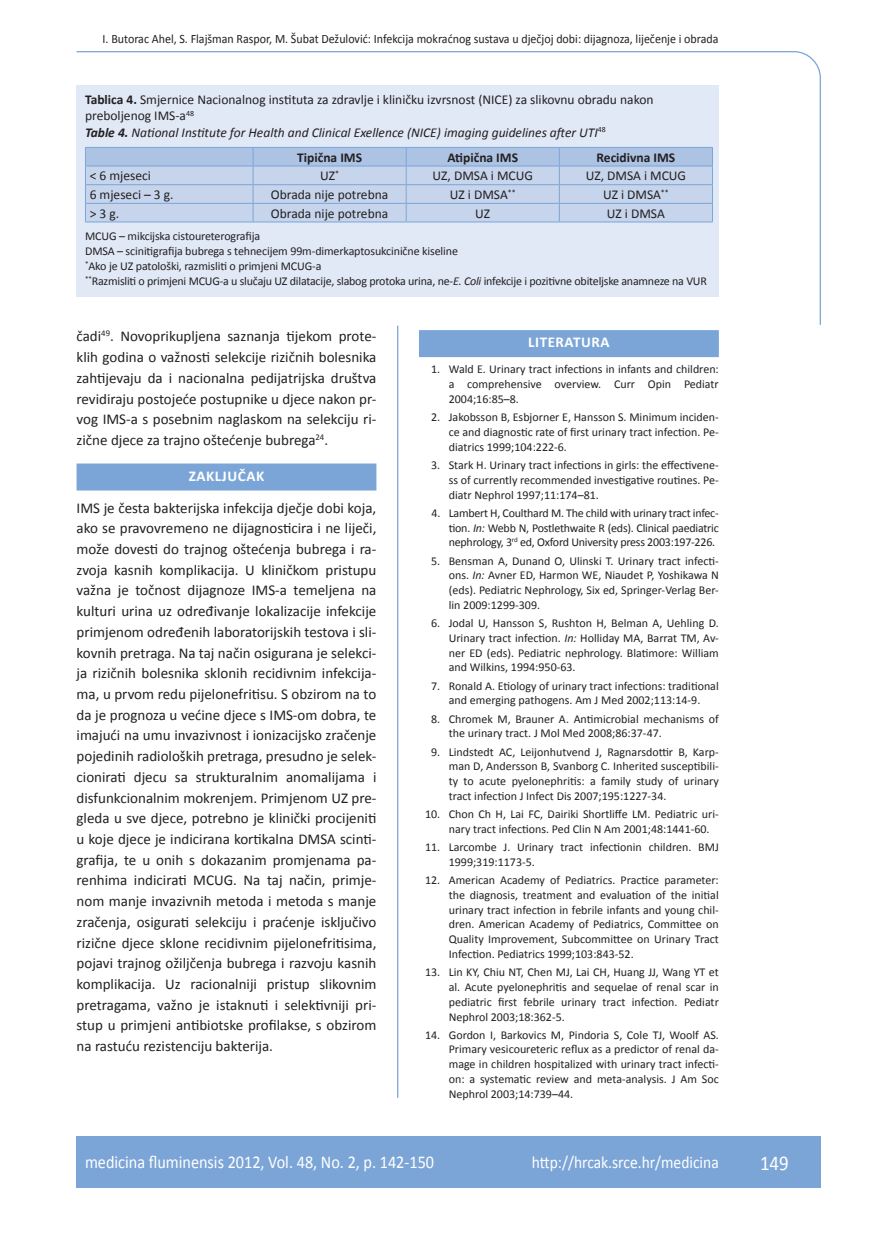
<style>
.page{position:relative;width:872px;height:1234px;background:#fff}
.page>*{position:absolute;margin:0;border:0;box-sizing:border-box;transform-origin:0 0}
.t1{font:21px "Calibri";color:#fff;scale:.9 1}
.t2{font:18px "Calibri";color:#fff;scale:.9 1}
.t3{font:17.25px "Calibri";color:#fff;scale:.9 1}
.osnovni_tekst{font:15px/20.7px "Calibri";color:#231f20;text-align:justify}
.naslov_ruler{font:700 15px "Calibri";letter-spacing:.04em;color:#fff}
.potpis_slika{font:13.5px/16.5px "Calibri";color:#231f20}
.tablica{font:13.5px "Calibri";color:#231f20}
.tablica-2{font:700 13.5px "Calibri";color:#231f20}
.glava{font:12.75px "Calibri";color:#231f20;scale:.94 1}
.literatura{font:12px/14.7px "Calibri";color:#231f20;text-align:justify}
.tablica-3{font:12px "Calibri";letter-spacing:-.02em;color:#231f20}
.s1{font-weight:700}
.s2{font-weight:700;font-style:italic}
.s3{font-style:italic}
</style>
<div class="page">
<svg style="left:76px;top:51px;width:745px;height:275px"></svg>
<hr style="left:397px;top:325px;width:1px;height:772px;background:#7ca5d7">
<div style="left:77px;top:1135px;width:744px;height:51px;background:#7ca5d7"></div>
<div style="left:77px;top:463px;width:299px;height:27px;background:#7ca5d7"></div>
<div style="left:419px;top:330px;width:300px;height:27px;background:#7ca5d7"></div>
<div style="left:77px;top:85px;width:642px;height:211px;background:#e1e9f6"></div>
<svg style="left:85px;top:147px;width:628px;height:74px;background:#bbcde8"></svg>
<hr style="left:85px;top:221px;width:168px;height:1px;background:#7ca5d7">
<hr style="left:253px;top:221px;width:153px;height:1px;background:#7ca5d7">
<hr style="left:406px;top:221px;width:153px;height:1px;background:#7ca5d7">
<hr style="left:559px;top:221px;width:154px;height:1px;background:#7ca5d7">
<p class="glava" style="left:103px;top:30px;width:657px">I. Butorac Ahel, S. Flajšman Raspor, M. Šubat Dežulović: Infekcija mokraćnog sustava u dječjoj dobi: dijagnoza, liječenje i obrada</p>
<p class="potpis_slika" style="left:85px;top:90px;width:570px"><span class="s1">Tablica 4.</span> Smjernice Nacionalnog instituta za zdravlje i kliničku izvrsnost (NICE) za slikovnu obradu nakon preboljenog IMS-a<sup>48<br></sup><span class="s2">Table 4.</span> <span class="s3">National Institute for Health and Clinical Exellence (NICE) imaging guidelines after UTI</span><sup>48</sup></p>
<p class="tablica-2" style="left:297px;top:149px;width:66px">Tipična IMS</p>
<p class="tablica-2" style="left:447px;top:149px;width:72px">Atipična IMS</p>
<p class="tablica-2" style="left:596px;top:149px;width:80px">Recidivna IMS</p>
<p class="tablica" style="left:90px;top:167px;width:63px">&lt; 6 mjeseci</p>
<p class="tablica" style="left:320px;top:167px;width:20px">UZ<sup>*</sup></p>
<p class="tablica" style="left:432px;top:167px;width:102px">UZ, DMSA i MCUG</p>
<p class="tablica" style="left:586px;top:167px;width:102px">UZ, DMSA i MCUG</p>
<p class="tablica" style="left:90px;top:186px;width:85px">6 mjeseci – 3 g.</p>
<p class="tablica" style="left:271px;top:186px;width:119px">Obrada nije potrebna</p>
<p class="tablica" style="left:450px;top:186px;width:67px">UZ i DMSA<sup>**</sup></p>
<p class="tablica" style="left:603px;top:186px;width:67px">UZ i DMSA<sup>**</sup></p>
<p class="tablica" style="left:90px;top:205px;width:31px">&gt; 3 g.</p>
<p class="tablica" style="left:271px;top:205px;width:119px">Obrada nije potrebna</p>
<p class="tablica" style="left:475px;top:205px;width:16px">UZ</p>
<p class="tablica" style="left:607px;top:205px;width:59px">UZ i DMSA</p>
<p class="tablica-3" style="left:85px;top:228px;width:177px">MCUG – mikcijska cistoureterografija</p>
<p class="tablica-3" style="left:85px;top:243px;width:374px">DMSA – scinitigrafija bubrega s tehnecijem 99m-dimerkaptosukcinične kiseline</p>
<p class="tablica-3" style="left:85px;top:258px;width:238px"><sup>*</sup>Ako je UZ patološki, razmisliti o primjeni MCUG-a</p>
<p class="tablica-3" style="left:85px;top:273px;width:623px"><sup>**</sup>Razmisliti o primjeni MCUG-a u slučaju UZ dilatacije, slabog protoka urina, ne-<span class="s3">E. Coli</span> infekcije i pozitivne obiteljske anamneze na VUR</p>
<p class="osnovni_tekst" style="left:77px;top:325px;width:301px">čadi<sup>49</sup>. Novoprikupljena saznanja tijekom prote&shy;klih godina o važnosti selekcije rizičnih bolesnika zahtijevaju da i nacionalna pedijatrijska društva revidiraju postojeće postupnike u djece nakon pr&shy;vog IMS-a s posebnim naglaskom na selekciju ri&shy;zične djece za trajno oštećenje bubrega<sup>24</sup>.</p>
<p class="naslov_ruler" style="left:189px;top:466px;width:77px">ZAKLJUČAK</p>
<p class="osnovni_tekst" style="left:77px;top:496px;width:301px">IMS je česta bakterijska infekcija dječje dobi koja, ako se pravovremeno ne dijagnosticira i ne liječi, može dovesti do trajnog oštećenja bubrega i ra&shy;zvoja kasnih komplikacija. U kliničkom pristupu važna je točnost dijagnoze IMS-a temeljena na kulturi urina uz određivanje lokalizacije infekcije primjenom određenih laboratorijskih testova i sli&shy;kovnih pretraga. Na taj način osigurana je selekci&shy;ja rizičnih bolesnika sklonih recidivnim infekcija&shy;ma, u prvom redu pijelonefritisu. S obzirom na to da je prognoza u većine djece s IMS-om dobra, te imajući na umu invazivnost i ionizacijsko zračenje pojedinih radioloških pretraga, presudno je selek&shy;cionirati djecu sa strukturalnim anomalijama i disfunkcionalnim mokrenjem. Primjenom UZ pre&shy;gleda u sve djece, potrebno je klinički procijeniti u koje djece je indicirana kortikalna DMSA scinti&shy;grafija, te u onih s dokazanim promjenama pa&shy;renhima indicirati MCUG. Na taj način, primje&shy;nom manje invazivnih metoda i metoda s manje zračenja, osigurati selekciju i praćenje isključivo rizične djece sklone recidivnim pijelonefritisima, pojavi trajnog ožiljčenja bubrega i razvoju kasnih komplikacija. Uz racionalniji pristup slikovnim pretragama, važno je istaknuti i selektivniji pri&shy;stup u primjeni antibiotske profilakse, s obzirom na rastuću rezistenciju bakterija.</p>
<p class="naslov_ruler" style="left:528px;top:333px;width:83px">LITERATURA</p>
<p class="literatura" style="left:449px;top:361px;width:271px;text-indent:-18px">1. Wald E. Urinary tract infections in infants and children: a comprehensive overview. Curr Opin Pediatr 2004;16:85–8.</p>
<p class="literatura" style="left:449px;top:409px;width:271px;text-indent:-18px">2. Jakobsson B, Esbjorner E, Hansson S. Minimum inciden&shy;ce and diagnostic rate of first urinary tract infection. Pe&shy;diatrics 1999;104:222-6.</p>
<p class="literatura" style="left:449px;top:457px;width:271px;text-indent:-18px">3. Stark H. Urinary tract infections in girls: the effectivene&shy;ss of currently recommended investigative routines. Pe&shy;diatr Nephrol 1997;11:174–81.</p>
<p class="literatura" style="left:449px;top:504px;width:271px;text-indent:-17px">4. Lambert H, Coulthard M. The child with urinary tract infec&shy;tion. <span class="s3">In:</span> Webb N, Postlethwaite R (eds). Clinical paediatric nephrology, 3<sup>rd</sup> ed, Oxford University press 2003:197-226.</p>
<p class="literatura" style="left:449px;top:552px;width:272px;text-indent:-18px">5. Bensman A, Dunand O, Ulinski T. Urinary tract infecti&shy;ons. <span class="s3">In:</span> Avner ED, Harmon WE, Niaudet P, Yoshikawa N (eds). Pediatric Nephrology, Six ed, Springer-Verlag Ber&shy;lin 2009:1299-309.</p>
<p class="literatura" style="left:449px;top:615px;width:271px;text-indent:-18px">6. Jodal U, Hansson S, Rushton H, Belman A, Uehling D.<br>Urinary tract infection. <span class="s3">In:</span> Holliday MA, Barrat TM, Av&shy;ner ED (eds). Pediatric nephrology. Blatimore: William and Wilkins, 1994:950-63.</p>
<p class="literatura" style="left:431px;top:677px;width:289px;text-align:center">7. Ronald A. Etiology of urinary tract infections: traditional and emerging pathogens. Am J Med 2002;113:14-9.</p>
<p class="literatura" style="left:449px;top:710px;width:271px;text-indent:-18px">8. Chromek M, Brauner A. Antimicrobial mechanisms of the urinary tract. J Mol Med 2008;86:37-47.</p>
<p class="literatura" style="left:449px;top:743px;width:271px;text-indent:-18px">9. Lindstedt AC, Leijonhutvend J, Ragnarsdottir B, Karp&shy;man D, Andersson B, Svanborg C. Inherited susceptibili&shy;ty to acute pyelonephritis: a family study of urinary tract infection J Infect Dis 2007;195:1227-34.</p>
<p class="literatura" style="left:449px;top:806px;width:271px;text-indent:-24px">10. Chon Ch H, Lai FC, Dairiki Shortliffe LM. Pediatric uri&shy;nary tract infections. Ped Clin N Am 2001;48:1441-60.</p>
<p class="literatura" style="left:449px;top:839px;width:272px;text-indent:-24px">11. Larcombe J. Urinary tract infectionin children. BMJ<br>1999;319:1173-5.</p>
<p class="literatura" style="left:449px;top:871px;width:271px;text-indent:-24px">12. American Academy of Pediatrics. Practice parameter: the diagnosis, treatment and evaluation of the initial urinary tract infection in febrile infants and young chil&shy;dren. American Academy of Pediatrics, Committee on Quality Improvement, Subcommittee on Urinary Tract Infection. Pediatrics 1999;103:843-52.</p>
<p class="literatura" style="left:449px;top:964px;width:271px;text-indent:-24px">13. Lin KY, Chiu NT, Chen MJ, Lai CH, Huang JJ, Wang YT et al. Acute pyelonephritis and sequelae of renal scar in pediatric first febrile urinary tract infection. Pediatr Nephrol 2003;18:362-5.</p>
<p class="literatura" style="left:449px;top:1026px;width:272px;text-indent:-24px">14. Gordon I, Barkovics M, Pindoria S, Cole TJ, Woolf AS.<br>Primary vesicoureteric reflux as a predictor of renal da&shy;mage in children hospitalized with urinary tract infecti&shy;on: a systematic review and meta-analysis. J Am Soc Nephrol 2003;14:739–44.</p>
<p class="t2" style="left:85px;top:1150px;width:389px">medicina fluminensis 2012, Vol. 48, No. 2, p. 142-150</p>
<p class="t3" style="left:532px;top:1151px;width:209px">http://hrcak.srce.hr/medicina</p>
<p class="t1" style="left:760px;top:1149px;width:33px">149</p>
</div>
